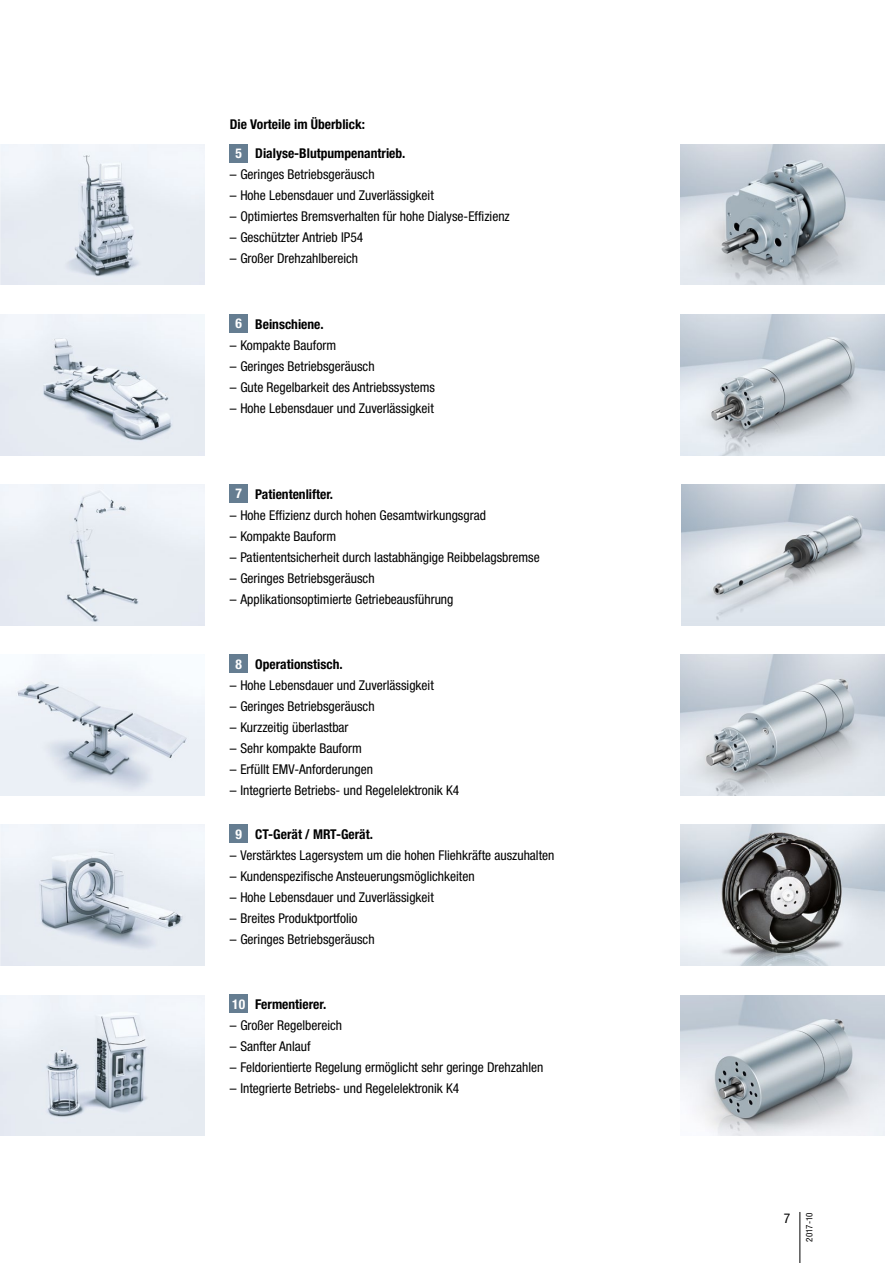
<style>
.page{position:relative;width:885px;height:1263px;background:#fff}
.page>*{position:absolute;margin:0;border:0;box-sizing:border-box;transform-origin:0 0}
.t1{font:condensed 13.5px "Helvetica Neue LT Std";color:#000}
.t2{font:700 condensed 13.5px "Helvetica Neue LT Std";color:#000}
.t3{font:condensed 9px "Helvetica Neue LT Std";letter-spacing:.01em;color:#000}
.s1{color:#fff}
</style>
<div class="page">
<img style="left:1px;top:825px;width:203px;height:140px">
<img style="left:1px;top:145px;width:203px;height:140px">
<img style="left:0;top:0;width:1px;height:1263px">
<hr style="left:799px;top:1212px;width:1px;height:51px;background:#000">
<img style="left:680px;top:655px;width:204px;height:140px">
<img style="left:680px;top:145px;width:204px;height:140px">
<img style="left:680px;top:825px;width:204px;height:140px">
<img style="left:680px;top:315px;width:204px;height:140px">
<img style="left:680px;top:995px;width:204px;height:140px">
<img style="left:0;top:315px;width:204px;height:140px">
<img style="left:0;top:995px;width:204px;height:140px">
<img style="left:0;top:485px;width:204px;height:140px">
<img style="left:0;top:655px;width:204px;height:140px">
<img style="left:681px;top:485px;width:203px;height:140px">
<div style="left:230px;top:655px;width:18px;height:18px;background:#657d91"></div>
<div style="left:230px;top:144px;width:18px;height:18px;background:#657d91"></div>
<div style="left:230px;top:825px;width:18px;height:18px;background:#657d91"></div>
<div style="left:230px;top:314px;width:18px;height:19px;background:#657d91"></div>
<div style="left:230px;top:995px;width:18px;height:18px;background:#657d91"></div>
<div style="left:230px;top:485px;width:18px;height:18px;background:#657d91"></div>
<p class="t2" style="left:230px;top:116px;width:137px">Die Vorteile im Überblick:</p>
<p class="t2" style="left:235px;top:145px;width:171px"><span class="s1">5</span> Dialyse-Blutpumpenantrieb.</p>
<p class="t1" style="left:230px;top:167px;width:146px">– Geringes Betriebsgeräusch</p>
<p class="t1" style="left:230px;top:188px;width:205px">– Hohe Lebensdauer und Zuverlässigkeit</p>
<p class="t1" style="left:230px;top:209px;width:281px">– Optimiertes Bremsverhalten für hohe Dialyse-Effizienz</p>
<p class="t1" style="left:230px;top:230px;width:135px">– Geschützter Antrieb IP54</p>
<p class="t1" style="left:230px;top:251px;width:130px">– Großer Drehzahlbereich</p>
<p class="t2" style="left:235px;top:315px;width:90px"><span class="s1">6</span> Beinschiene.</p>
<p class="t1" style="left:230px;top:337px;width:108px">– Kompakte Bauform</p>
<p class="t1" style="left:230px;top:358px;width:146px">– Geringes Betriebsgeräusch</p>
<p class="t1" style="left:230px;top:379px;width:207px">– Gute Regelbarkeit des Antriebssystems</p>
<p class="t1" style="left:230px;top:400px;width:205px">– Hohe Lebensdauer und Zuverlässigkeit</p>
<p class="t2" style="left:235px;top:486px;width:99px"><span class="s1">7</span> Patientenlifter.</p>
<p class="t1" style="left:230px;top:507px;width:258px">– Hohe Effizienz durch hohen Gesamtwirkungsgrad</p>
<p class="t1" style="left:230px;top:528px;width:108px">– Kompakte Bauform</p>
<p class="t1" style="left:230px;top:549px;width:311px">– Patiententsicherheit durch lastabhängige Reibbelagsbremse</p>
<p class="t1" style="left:230px;top:570px;width:146px">– Geringes Betriebsgeräusch</p>
<p class="t1" style="left:230px;top:591px;width:225px">– Applikationsoptimierte Getriebeausführung</p>
<p class="t2" style="left:235px;top:656px;width:109px"><span class="s1">8</span> Operationstisch.</p>
<p class="t1" style="left:230px;top:677px;width:205px">– Hohe Lebensdauer und Zuverlässigkeit</p>
<p class="t1" style="left:230px;top:698px;width:146px">– Geringes Betriebsgeräusch</p>
<p class="t1" style="left:230px;top:719px;width:120px">– Kurzzeitig überlastbar</p>
<p class="t1" style="left:230px;top:740px;width:134px">– Sehr kompakte Bauform</p>
<p class="t1" style="left:230px;top:761px;width:145px">– Erfüllt EMV-Anforderungen</p>
<p class="t1" style="left:230px;top:782px;width:231px">– Integrierte Betriebs- und Regelelektronik K4</p>
<p class="t2" style="left:235px;top:826px;width:139px"><span class="s1">9</span> CT-Gerät / MRT-Gerät.</p>
<p class="t1" style="left:230px;top:847px;width:326px">– Verstärktes Lagersystem um die hohen Fliehkräfte auszuhalten</p>
<p class="t1" style="left:230px;top:868px;width:246px">– Kundenspezifische Ansteuerungsmöglichkeiten</p>
<p class="t1" style="left:230px;top:889px;width:205px">– Hohe Lebensdauer und Zuverlässigkeit</p>
<p class="t1" style="left:230px;top:910px;width:129px">– Breites Produktportfolio</p>
<p class="t1" style="left:230px;top:931px;width:146px">– Geringes Betriebsgeräusch</p>
<p class="t2" style="left:232px;top:996px;width:95px"><span class="s1">10</span> Fermentierer.</p>
<p class="t1" style="left:230px;top:1017px;width:114px">– Großer Regelbereich</p>
<p class="t1" style="left:230px;top:1038px;width:82px">– Sanfter Anlauf</p>
<p class="t1" style="left:230px;top:1059px;width:315px">– Feldorientierte Regelung ermöglicht sehr geringe Drehzahlen</p>
<p class="t1" style="left:230px;top:1080px;width:231px">– Integrierte Betriebs- und Regelelektronik K4</p>
<p class="t1" style="left:783px;top:1210px;width:8px">7</p>
<p class="t3" style="left:804px;top:1242px;width:31px;rotate:-90deg">2017-10</p>
</div>
